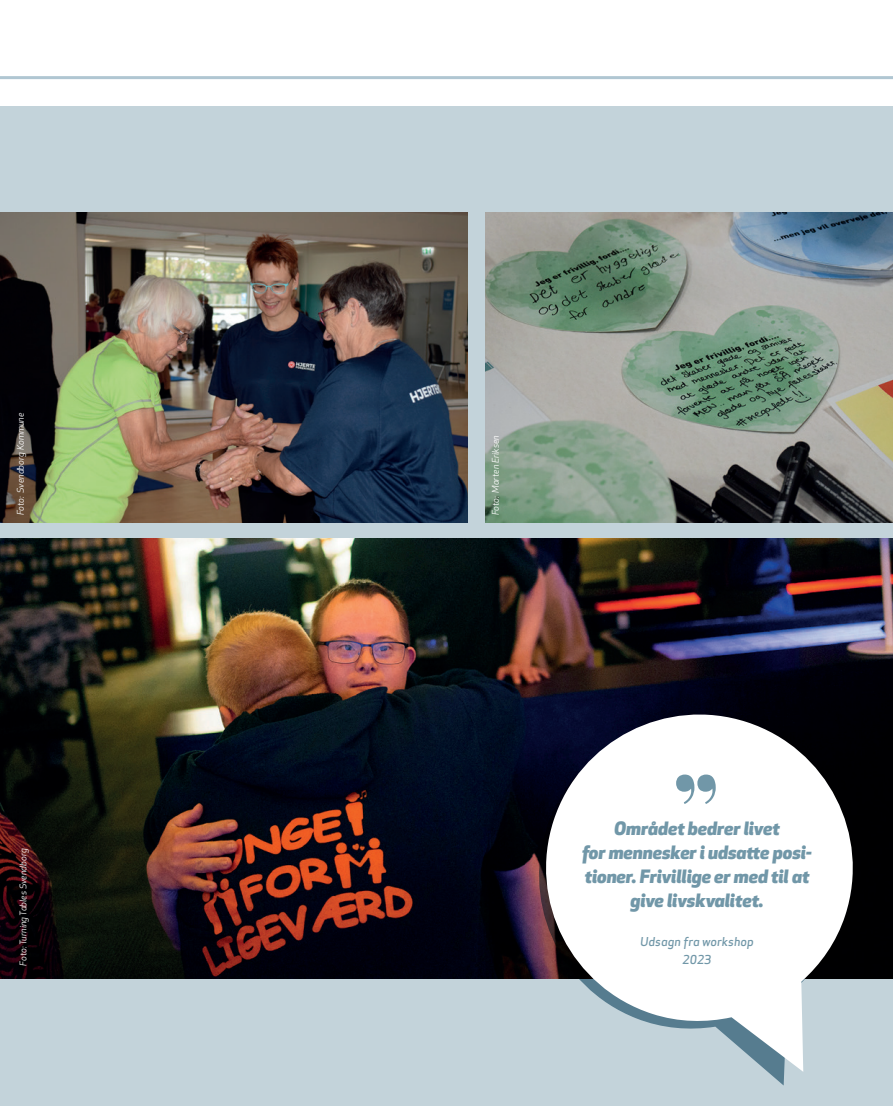
<style>
.page{position:relative;width:893px;height:1106px;background:#fff}
.page>*{position:absolute;margin:0;border:0;box-sizing:border-box;transform-origin:0 0}
.t1{font:italic 800 18px/24px "Apex New";color:#7197a8;text-align:center}
.t2{font:italic 500 12px "Apex Sans";color:#7197a8}
.t3{font:italic 9px "Apex New";color:#fff}
</style>
<div class="page">
<div style="left:0;top:106px;width:893px;height:1000px;background:#c3d3da"></div>
<img style="left:0;top:538px;width:893px;height:440px">
<img style="left:485px;top:213px;width:408px;height:309px">
<img style="left:0;top:213px;width:468px;height:309px">
<hr style="left:0;top:76px;width:893px;height:3px;background:#b0c6d2">
<svg style="left:519px;top:702px;width:285px;height:383px"></svg>
<svg style="left:527px;top:696px;width:344px;height:375px;fill:#fff"></svg>
<svg style="left:676px;top:774px;width:40px;height:30px"></svg>
<p class="t3" style="left:15px;top:515px;width:104px;rotate:-90deg">Foto: Svendborg Kommune</p>
<p class="t3" style="left:17px;top:965px;width:119px;rotate:-90deg">Foto: Turning Tables Svendborg</p>
<p class="t3" style="left:490px;top:515px;width:82px;rotate:-90deg">Foto: Morten Eriksen</p>
<p class="t1" style="left:614px;top:816px;width:167px">Området bedrer livet</p>
<p class="t1" style="left:582px;top:840px;width:231px">for mennesker i udsatte posi&shy;tioner. Frivillige er med til at give livskvalitet.</p>
<p class="t2" style="left:640px;top:931px;width:115px">Udsagn fra workshop</p>
<p class="t2" style="left:683px;top:949px;width:30px">2023</p>
</div>
